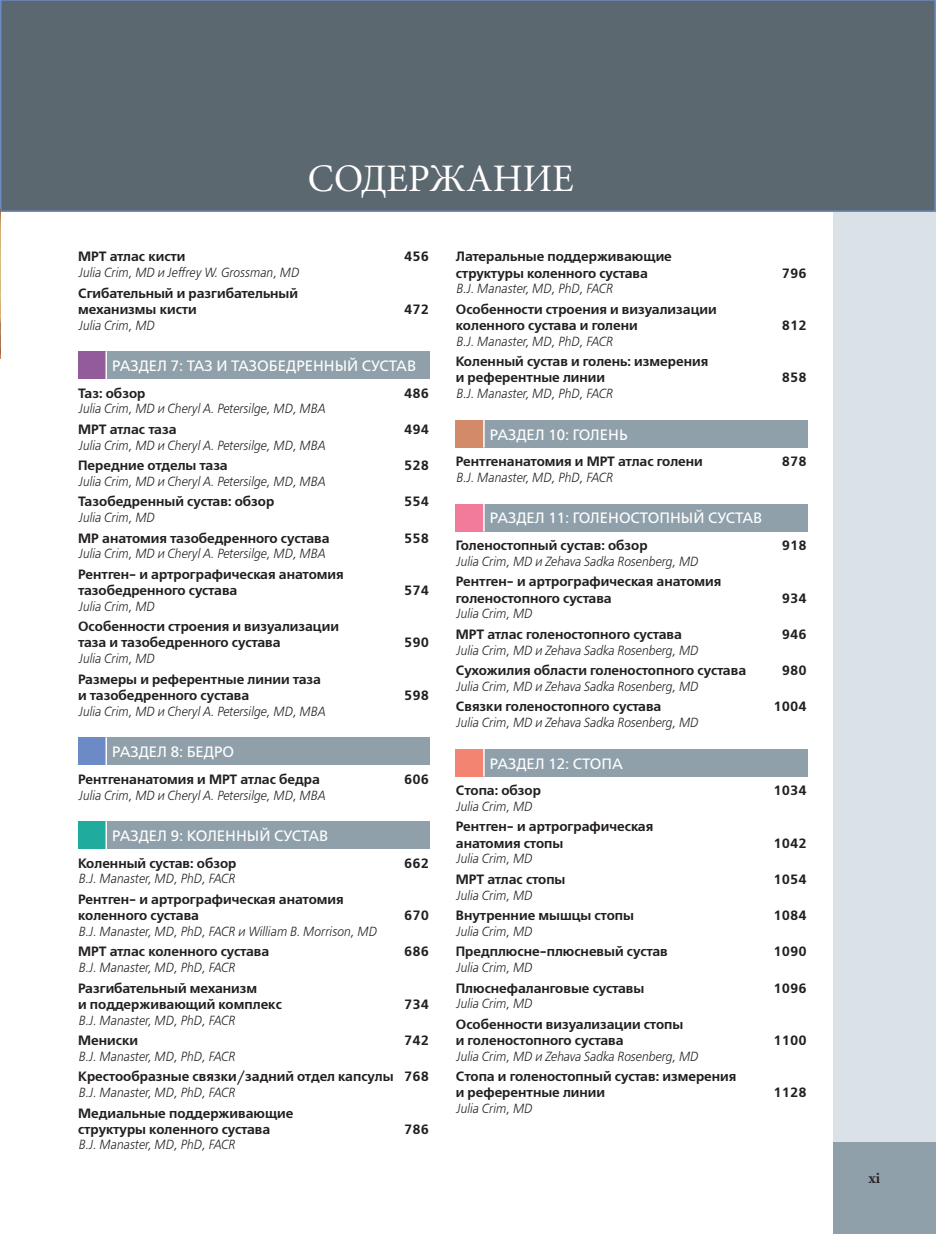
<style>
.page{position:relative;width:936px;height:1234px;background:#fff}
.page>*{position:absolute;margin:0;border:0;box-sizing:border-box;transform-origin:0 0}
.t1{font:39px "Minion Cyr";color:#fff}
.t2{font:15px "Free Set C";color:#fff}
.t3{font:700 15px "Minion Cyr";color:#231f20}
.t4{font:13.5px/16.2px "Free Set Demi C";color:#231f20}
.t5{font:italic 13.2px "Free Set Light C";color:#231f20;scale:.91 1}
</style>
<div class="page">
<div style="left:833px;top:0;width:102px;height:1142px;background:#dae2e7"></div>
<div style="left:833px;top:1142px;width:102px;height:91px;background:#8fa0aa"></div>
<div style="left:1px;top:0;width:934px;height:211px;background:#5c686f"></div>
<div style="left:0;top:0;width:935px;height:212px;border:2px solid #6c8bc6"></div>
<img style="left:0;top:210px;width:1px;height:148px">
<div style="left:78px;top:351px;width:28px;height:28px;background:#925c9b"></div>
<div style="left:106px;top:351px;width:324px;height:28px;background:#8fa0aa"></div>
<hr style="left:105px;top:351px;width:2px;height:28px;background:#fff">
<div style="left:78px;top:737px;width:28px;height:28px;background:#6c8bc6"></div>
<div style="left:106px;top:737px;width:324px;height:28px;background:#8fa0aa"></div>
<hr style="left:105px;top:737px;width:2px;height:28px;background:#fff">
<div style="left:78px;top:821px;width:28px;height:27px;background:#1fab9e"></div>
<div style="left:106px;top:821px;width:324px;height:27px;background:#8fa0aa"></div>
<hr style="left:105px;top:821px;width:2px;height:27px;background:#fff">
<div style="left:456px;top:420px;width:28px;height:27px;background:#d28a69"></div>
<div style="left:484px;top:420px;width:323px;height:27px;background:#8fa0aa"></div>
<svg style="left:483px;top:420px;width:1px;height:27px"></svg>
<div style="left:456px;top:503px;width:28px;height:28px;background:#f27b9b"></div>
<div style="left:484px;top:503px;width:323px;height:28px;background:#8fa0aa"></div>
<svg style="left:483px;top:503px;width:1px;height:28px"></svg>
<div style="left:456px;top:748px;width:28px;height:28px;background:#f48472"></div>
<div style="left:484px;top:748px;width:323px;height:28px;background:#8fa0aa"></div>
<svg style="left:483px;top:748px;width:1px;height:28px"></svg>
<h1 class="t1" style="left:308px;top:156px;width:267px">СОДЕРЖАНИЕ</h1>
<p class="t4" style="left:78px;top:249px;width:109px">МРТ атлас кисти</p>
<p class="t4" style="left:404px;top:249px;width:26px">456</p>
<p class="t5" style="left:78px;top:265px;width:244px">Julia Crim, MD и Jeffrey W. Grossman, MD</p>
<p class="t4" style="left:78px;top:285px;width:221px">Сгибательный и разгибательный механизмы кисти</p>
<p class="t4" style="left:404px;top:301px;width:26px">472</p>
<p class="t5" style="left:78px;top:318px;width:85px">Julia Crim, MD</p>
<p class="t2" style="left:112px;top:357px;width:305px">РАЗДЕЛ 7: ТАЗ И ТАЗОБЕДРЕННЫЙ СУСТАВ</p>
<p class="t4" style="left:78px;top:385px;width:69px">Таз: обзор</p>
<p class="t4" style="left:404px;top:385px;width:26px">486</p>
<p class="t5" style="left:78px;top:402px;width:273px">Julia Crim, MD и Cheryl A. Petersilge, MD, MBA</p>
<p class="t4" style="left:78px;top:421px;width:100px">МРТ атлас таза</p>
<p class="t4" style="left:404px;top:421px;width:26px">494</p>
<p class="t5" style="left:78px;top:438px;width:273px">Julia Crim, MD и Cheryl A. Petersilge, MD, MBA</p>
<p class="t4" style="left:78px;top:457px;width:151px">Передние отделы таза</p>
<p class="t4" style="left:404px;top:457px;width:26px">528</p>
<p class="t5" style="left:78px;top:474px;width:273px">Julia Crim, MD и Cheryl A. Petersilge, MD, MBA</p>
<p class="t4" style="left:78px;top:494px;width:198px">Тазобедренный сустав: обзор</p>
<p class="t4" style="left:404px;top:494px;width:26px">554</p>
<p class="t5" style="left:78px;top:510px;width:85px">Julia Crim, MD</p>
<p class="t4" style="left:78px;top:530px;width:253px">МР анатомия тазобедренного сустава</p>
<p class="t4" style="left:404px;top:530px;width:26px">558</p>
<p class="t5" style="left:78px;top:546px;width:273px">Julia Crim, MD и Cheryl A. Petersilge, MD, MBA</p>
<p class="t4" style="left:78px;top:566px;width:267px">Рентген- и артрографическая анатомия тазобедренного сустава</p>
<p class="t4" style="left:404px;top:582px;width:26px">574</p>
<p class="t5" style="left:78px;top:599px;width:85px">Julia Crim, MD</p>
<p class="t4" style="left:78px;top:618px;width:262px">Особенности строения и визуализации таза и тазобедренного сустава</p>
<p class="t5" style="left:78px;top:651px;width:85px">Julia Crim, MD</p>
<p class="t4" style="left:78px;top:671px;width:244px">Размеры и референтные линии таза и тазобедренного сустава</p>
<p class="t4" style="left:404px;top:635px;width:26px">590</p>
<p class="t4" style="left:404px;top:687px;width:26px">598</p>
<p class="t5" style="left:78px;top:704px;width:273px">Julia Crim, MD и Cheryl A. Petersilge, MD, MBA</p>
<p class="t2" style="left:112px;top:743px;width:123px">РАЗДЕЛ 8: БЕДРО</p>
<p class="t4" style="left:78px;top:771px;width:243px">Рентгенанатомия и МРТ атлас бедра</p>
<p class="t4" style="left:404px;top:771px;width:26px">606</p>
<p class="t5" style="left:78px;top:787px;width:273px">Julia Crim, MD и Cheryl A. Petersilge, MD, MBA</p>
<p class="t2" style="left:112px;top:827px;width:217px">РАЗДЕЛ 9: КОЛЕННЫЙ СУСТАВ</p>
<p class="t4" style="left:78px;top:855px;width:160px">Коленный сустав: обзор</p>
<p class="t4" style="left:404px;top:855px;width:26px">662</p>
<p class="t5" style="left:78px;top:871px;width:174px">B.J. Manaster, MD, PhD, FACR</p>
<p class="t4" style="left:78px;top:891px;width:267px">Рентген- и артрографическая анатомия коленного сустава</p>
<p class="t4" style="left:404px;top:907px;width:26px">670</p>
<p class="t5" style="left:78px;top:924px;width:329px">B.J. Manaster, MD, PhD, FACR и William B. Morrison, MD</p>
<p class="t4" style="left:78px;top:943px;width:193px">МРТ атлас коленного сустава</p>
<p class="t4" style="left:404px;top:943px;width:26px">686</p>
<p class="t5" style="left:78px;top:960px;width:174px">B.J. Manaster, MD, PhD, FACR</p>
<p class="t4" style="left:78px;top:980px;width:205px">Разгибательный механизм<br>и поддерживающий комплекс</p>
<p class="t4" style="left:404px;top:996px;width:26px">734</p>
<p class="t5" style="left:78px;top:1012px;width:174px">B.J. Manaster, MD, PhD, FACR</p>
<p class="t4" style="left:78px;top:1032px;width:62px">Мениски</p>
<p class="t4" style="left:404px;top:1032px;width:26px">742</p>
<p class="t5" style="left:78px;top:1048px;width:174px">B.J. Manaster, MD, PhD, FACR</p>
<p class="t4" style="left:78px;top:1068px;width:352px">Крестообразные связки/задний отдел капсулы 768</p>
<p class="t5" style="left:78px;top:1085px;width:174px">B.J. Manaster, MD, PhD, FACR</p>
<p class="t4" style="left:78px;top:1104px;width:217px">Медиальные поддерживающие структуры коленного сустава</p>
<p class="t4" style="left:404px;top:1121px;width:26px">786</p>
<p class="t5" style="left:78px;top:1137px;width:174px">B.J. Manaster, MD, PhD, FACR</p>
<p class="t4" style="left:456px;top:249px;width:217px">Латеральные поддерживающие структуры коленного сустава</p>
<p class="t5" style="left:456px;top:282px;width:174px">B.J. Manaster, MD, PhD, FACR</p>
<p class="t4" style="left:456px;top:301px;width:262px">Особенности строения и визуализации коленного сустава и голени</p>
<p class="t5" style="left:456px;top:334px;width:174px">B.J. Manaster, MD, PhD, FACR</p>
<p class="t4" style="left:456px;top:354px;width:254px">Коленный сустав и голень: измерения и референтные линии</p>
<p class="t4" style="left:781px;top:265px;width:26px">796</p>
<p class="t4" style="left:781px;top:317px;width:26px">812</p>
<p class="t4" style="left:781px;top:370px;width:26px">858</p>
<p class="t5" style="left:456px;top:386px;width:174px">B.J. Manaster, MD, PhD, FACR</p>
<p class="t2" style="left:490px;top:426px;width:139px">РАЗДЕЛ 10: ГОЛЕНЬ</p>
<p class="t4" style="left:456px;top:454px;width:248px">Рентгенанатомия и МРТ атлас голени</p>
<p class="t4" style="left:781px;top:454px;width:26px">878</p>
<p class="t5" style="left:456px;top:470px;width:174px">B.J. Manaster, MD, PhD, FACR</p>
<p class="t2" style="left:490px;top:510px;width:274px">РАЗДЕЛ 11: ГОЛЕНОСТОПНЫЙ СУСТАВ</p>
<p class="t4" style="left:456px;top:537px;width:193px">Голеностопный сустав: обзор</p>
<p class="t4" style="left:781px;top:537px;width:26px">918</p>
<p class="t5" style="left:456px;top:554px;width:267px">Julia Crim, MD и Zehava Sadka Rosenberg, MD</p>
<p class="t4" style="left:456px;top:574px;width:267px">Рентген- и артрографическая анатомия голеностопного сустава</p>
<p class="t4" style="left:781px;top:590px;width:26px">934</p>
<p class="t5" style="left:456px;top:606px;width:85px">Julia Crim, MD</p>
<p class="t4" style="left:456px;top:626px;width:228px">МРТ атлас голеностопного сустава</p>
<p class="t4" style="left:781px;top:626px;width:26px">946</p>
<p class="t5" style="left:456px;top:643px;width:267px">Julia Crim, MD и Zehava Sadka Rosenberg, MD</p>
<p class="t4" style="left:456px;top:662px;width:292px">Сухожилия области голеностопного сустава</p>
<p class="t4" style="left:781px;top:662px;width:26px">980</p>
<p class="t5" style="left:456px;top:679px;width:267px">Julia Crim, MD и Zehava Sadka Rosenberg, MD</p>
<p class="t4" style="left:456px;top:698px;width:207px">Связки голеностопного сустава</p>
<p class="t4" style="left:773px;top:698px;width:35px">1004</p>
<p class="t5" style="left:456px;top:715px;width:267px">Julia Crim, MD и Zehava Sadka Rosenberg, MD</p>
<p class="t2" style="left:490px;top:755px;width:134px">РАЗДЕЛ 12: СТОПА</p>
<p class="t4" style="left:456px;top:782px;width:87px">Стопа: обзор</p>
<p class="t4" style="left:773px;top:782px;width:35px">1034</p>
<p class="t5" style="left:456px;top:799px;width:85px">Julia Crim, MD</p>
<p class="t4" style="left:456px;top:819px;width:199px">Рентген- и артрографическая анатомия стопы</p>
<p class="t4" style="left:773px;top:835px;width:35px">1042</p>
<p class="t5" style="left:456px;top:851px;width:85px">Julia Crim, MD</p>
<p class="t4" style="left:456px;top:871px;width:111px">МРТ атлас стопы</p>
<p class="t4" style="left:773px;top:871px;width:35px">1054</p>
<p class="t5" style="left:456px;top:887px;width:85px">Julia Crim, MD</p>
<p class="t4" style="left:456px;top:907px;width:180px">Внутренние мышцы стопы</p>
<p class="t4" style="left:773px;top:907px;width:35px">1084</p>
<p class="t5" style="left:456px;top:924px;width:85px">Julia Crim, MD</p>
<p class="t4" style="left:456px;top:943px;width:213px">Предплюсне-плюсневый сустав</p>
<p class="t4" style="left:773px;top:943px;width:35px">1090</p>
<p class="t5" style="left:456px;top:960px;width:85px">Julia Crim, MD</p>
<p class="t4" style="left:456px;top:980px;width:190px">Плюснефаланговые суставы</p>
<p class="t4" style="left:773px;top:980px;width:35px">1096</p>
<p class="t5" style="left:456px;top:996px;width:85px">Julia Crim, MD</p>
<p class="t4" style="left:456px;top:1016px;width:229px">Особенности визуализации стопы и голеностопного сустава</p>
<p class="t4" style="left:773px;top:1032px;width:35px">1100</p>
<p class="t5" style="left:456px;top:1048px;width:267px">Julia Crim, MD и Zehava Sadka Rosenberg, MD</p>
<p class="t4" style="left:456px;top:1068px;width:282px">Стопа и голеностопный сустав: измерения и референтные линии</p>
<p class="t5" style="left:456px;top:1101px;width:85px">Julia Crim, MD</p>
<p class="t4" style="left:773px;top:1084px;width:35px">1128</p>
<p class="t3" style="left:868px;top:1169px;width:13px">xi</p>
</div>
